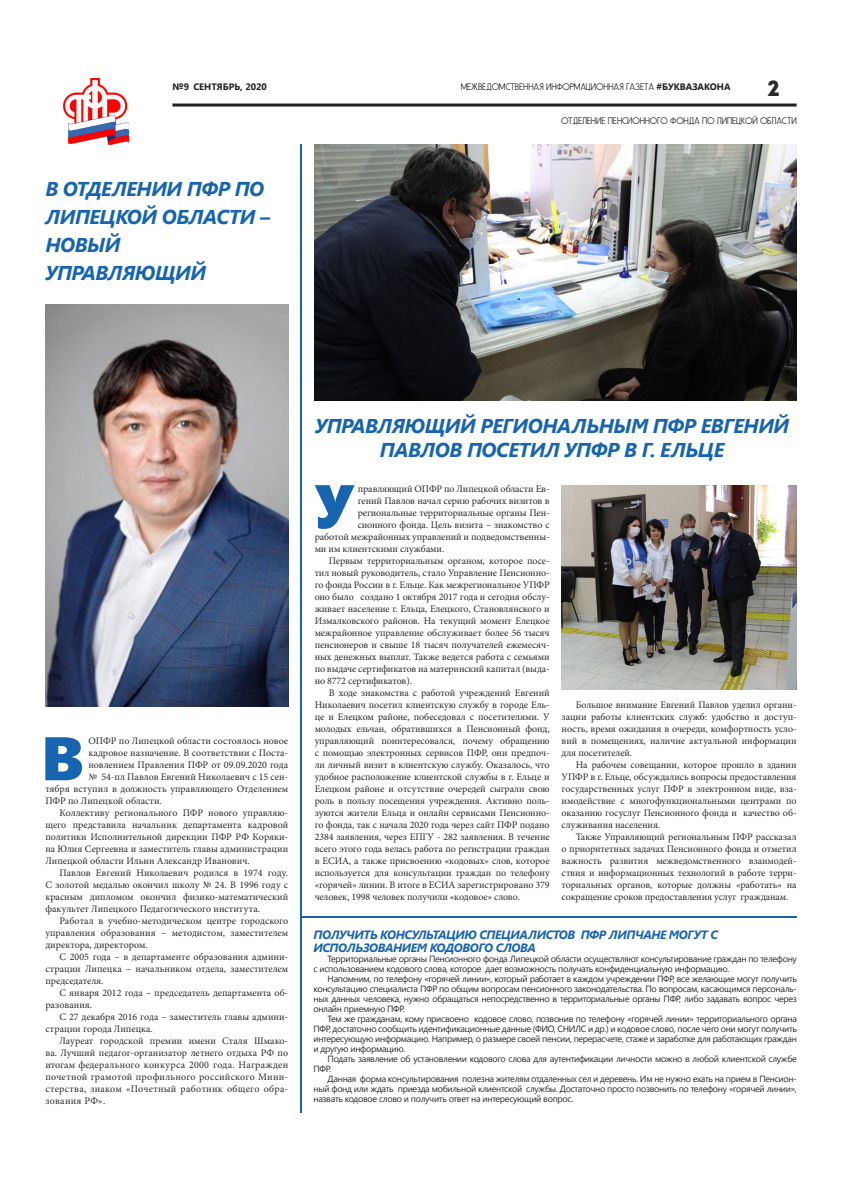
<style>
.page{position:relative;width:842px;height:1191px;background:#fff}
.page>*{position:absolute;margin:0;border:0;box-sizing:border-box;transform-origin:0 0}
.ПОДЗАГОЛОВОК{font:61.4px "Segoe UI Black";color:#1764b1}
.t1{font:22px "Intro";color:#2b292a}
.ПОДЗАГОЛОВОК-2{font:italic 700 20px/28px "Segoe UI";letter-spacing:-.025em;color:#1764b1}
.ПОДЗАГОЛОВОК-3{font:italic 700 12px/13px "Segoe UI";letter-spacing:-.035em;color:#1764b1}
.ПОДЗАГОЛОВОК-4{font:10px/12px "Minion Pro";letter-spacing:-.005em;color:#2b292a;text-align:justify}
.t2{font:9.3px "Fundamental Brigade Scvhlank";color:#231f20}
.t3{font:700 9.3px "Segoe UI";color:#231f20}
.ПОДЗАГОЛОВОК-5{font:9px/10px "Segoe UI";letter-spacing:-.035em;color:#2b292a;text-align:justify}
.s1{font-family:"Segoe UI";font-weight:700}
</style>
<div class="page">
<hr style="left:172px;top:103px;width:625px;height:3px;background:#231f20">
<img style="left:63px;top:78px;width:66px;height:67px">
<hr style="left:300px;top:144px;width:2px;height:969px;background:#1764b1">
<img style="left:315px;top:144px;width:482px;height:256px">
<img style="left:562px;top:486px;width:235px;height:203px">
<img style="left:45px;top:304px;width:243px;height:403px">
<hr style="left:301px;top:916px;width:496px;height:2px;background:#1764b1">
<p class="t3" style="left:172px;top:80px;width:96px">№9 СЕНТЯБРЬ, 2020</p>
<p class="ПОДЗАГОЛОВОК-2" style="left:45px;top:173px;width:226px">В ОТДЕЛЕНИИ ПФР ПО<br>ЛИПЕЦКОЙ ОБЛАСТИ –</p>
<p class="ПОДЗАГОЛОВОК-2" style="left:45px;top:229px;width:162px">НОВЫЙ<br>УПРАВЛЯЮЩИЙ</p>
<p class="t2" style="left:461px;top:82px;width:271px">МЕЖВЕДОМСТВЕННАЯ ИНФОРМАЦИОННАЯ ГАЗЕТА <span class="s1">#БУКВАЗАКОНА</span></p>
<h2 class="t1" style="left:768px;top:75px;width:14px">2</h2>
<p class="t2" style="left:561px;top:115px;width:237px">ОТДЕЛЕНИЕ ПЕНСИОННОГО ФОНДА ПО ЛИПЕЦКОЙ ОБЛАСТИ</p>
<p class="ПОДЗАГОЛОВОК" style="left:41px;top:714px;width:44px">В</p>
<p class="ПОДЗАГОЛОВОК-4" style="left:88px;top:735px;width:201px">ОПФР по Липецкой области состоялось новое</p>
<p class="ПОДЗАГОЛОВОК-4" style="left:88px;top:747px;width:201px">кадровое назначение. В соответствии с Поста-</p>
<p class="ПОДЗАГОЛОВОК-4" style="left:88px;top:759px;width:201px">новлением Правления ПФР от 09.09.2020 года</p>
<p class="ПОДЗАГОЛОВОК-4" style="left:88px;top:771px;width:201px">№ 54-пл Павлов Евгений Николаевич с 15 сен-</p>
<p class="ПОДЗАГОЛОВОК-4" style="left:45px;top:783px;width:244px">тября вступил в должность управляющего Отделением</p>
<p class="ПОДЗАГОЛОВОК-4" style="left:45px;top:795px;width:118px">ПФР по Липецкой области.</p>
<p class="ПОДЗАГОЛОВОК-4" style="left:45px;top:807px;width:244px;text-indent:14px">Коллективу регионального ПФР нового управляю&shy;щего представила начальник департамента кадровой политики Исполнительной дирекции ПФР РФ Коряки&shy;на Юлия Сергеевна и заместитель главы администрации Липецкой области Ильин Александр Иванович.</p>
<p class="ПОДЗАГОЛОВОК-4" style="left:45px;top:867px;width:244px;text-indent:14px">Павлов Евгений Николаевич родился в 1974 году.<br>С золотой медалью окончил школу № 24. В 1996 году с красным дипломом окончил физико-математический факультет Липецкого Педагогического института.</p>
<p class="ПОДЗАГОЛОВОК-4" style="left:45px;top:915px;width:244px;text-indent:14px">Работал в учебно-методическом центре городского управления образования – методистом, заместителем директора, директором.</p>
<p class="ПОДЗАГОЛОВОК-4" style="left:45px;top:951px;width:244px;text-indent:14px">С 2005 года – в департаменте образования админи&shy;страции Липецка – начальником отдела, заместителем председателя.</p>
<p class="ПОДЗАГОЛОВОК-4" style="left:45px;top:987px;width:244px;text-indent:14px">С января 2012 года – председатель департамента об&shy;разования.</p>
<p class="ПОДЗАГОЛОВОК-4" style="left:45px;top:1011px;width:244px;text-indent:14px">С 27 декабря 2016 года – заместитель главы админи&shy;страции города Липецка.</p>
<p class="ПОДЗАГОЛОВОК-4" style="left:45px;top:1035px;width:244px;text-indent:14px">Лауреат городской премии имени Сталя Шмако&shy;ва. Лучший педагог-организатор летнего отдыха РФ по итогам федерального конкурса 2000 года. Награжден почетной грамотой профильного российского Мини&shy;стерства, знаком «Почетный работник общего обра&shy;зования РФ».</p>
<p class="ПОДЗАГОЛОВОК-2" style="left:315px;top:412px;width:476px;line-height:24px;text-align:center">УПРАВЛЯЮЩИЙ РЕГИОНАЛЬНЫМ ПФР ЕВГЕНИЙ<br>ПАВЛОВ ПОСЕТИЛ УПФР В Г. ЕЛЬЦЕ</p>
<p class="ПОДЗАГОЛОВОК" style="left:315px;top:462px;width:41px">У</p>
<p class="ПОДЗАГОЛОВОК-4" style="left:358px;top:483px;width:193px">правляющий ОПФР по Липецкой области Ев-</p>
<p class="ПОДЗАГОЛОВОК-4" style="left:358px;top:495px;width:193px">гений Павлов начал серию рабочих визитов в</p>
<p class="ПОДЗАГОЛОВОК-4" style="left:358px;top:507px;width:193px">региональные территориальные органы Пен-</p>
<p class="ПОДЗАГОЛОВОК-4" style="left:358px;top:519px;width:193px">сионного фонда. Цель визита – знакомство с</p>
<p class="ПОДЗАГОЛОВОК-4" style="left:315px;top:531px;width:236px">работой межрайонных управлений и подведомственны-</p>
<p class="ПОДЗАГОЛОВОК-4" style="left:315px;top:543px;width:131px">ми им клиентскими службами.</p>
<p class="ПОДЗАГОЛОВОК-4" style="left:315px;top:555px;width:236px;text-indent:14px">Первым территориальным органом, которое посе&shy;тил новый руководитель, стало Управление Пенсионно&shy;го фонда России в г. Ельце. Как межрегиональное УПФР оно было создано 1 октября 2017 года и сегодня обслу&shy;живает население г. Ельца, Елецкого, Становлянского и Измалковского районов. На текущий момент Елецкое межрайонное управление обслуживает более 56 тысяч пенсионеров и свыше 18 тысяч получателей ежемесяч&shy;ных денежных выплат. Также ведется работа с семьями по выдаче сертификатов на материнский капитал (выда&shy;но 8772 сертификатов).</p>
<p class="ПОДЗАГОЛОВОК-4" style="left:315px;top:687px;width:236px;text-indent:14px">В ходе знакомства с работой учреждений Евгений Николаевич посетил клиентскую службу в городе Ель&shy;це и Елецком районе, побеседовал с посетителями. У молодых ельчан, обратившихся в Пенсионный фонд, управляющий поинтересовался, почему обращению с помощью электронных сервисов ПФР, они предпоч&shy;ли личный визит в клиентскую службу. Оказалось, что удобное расположение клиентской службы в г. Ельце и Елецком районе и отсутствие очередей сыграли свою роль в пользу посещения учреждения. Активно поль&shy;зуются жители Ельца и онлайн сервисами Пенсионно&shy;го фонда, так с начала 2020 года через сайт ПФР подано 2384 заявления, через ЕПГУ - 282 заявления. В течение всего этого года велась работа по регистрации граждан в ЕСИА, а также присвоению «кодовых» слов, которое используется для консультации граждан по телефону «горячей» линии. В итоге в ЕСИА зарегистрировано 379 человек, 1998 человек получили «кодовое» слово.</p>
<p class="ПОДЗАГОЛОВОК-4" style="left:562px;top:699px;width:236px;text-indent:14px">Большое внимание Евгений Павлов уделил органи&shy;зации работы клиентских служб: удобство и доступ&shy;ность, время ожидания в очереди, комфортность усло&shy;вий в помещениях, наличие актуальной информации для посетителей.</p>
<p class="ПОДЗАГОЛОВОК-4" style="left:562px;top:759px;width:236px;text-indent:14px">На рабочем совещании, которое прошло в здании УПФР в г. Ельце, обсуждались вопросы предоставления государственных услуг ПФР в электронном виде, вза&shy;имодействие с многофункциональными центрами по оказанию госуслуг Пенсионного фонда и качество об&shy;служивания населения.</p>
<p class="ПОДЗАГОЛОВОК-4" style="left:562px;top:831px;width:236px;text-indent:14px">Также Управляющий региональным ПФР рассказал о приоритетных задачах Пенсионного фонда и отметил важность развития межведомственного взаимодей&shy;ствия и информационных технологий в работе терри&shy;ториальных органов, которые должны «работать» на сокращение сроков предоставления услуг гражданам.</p>
<p class="ПОДЗАГОЛОВОК-3" style="left:313px;top:927px;width:406px">ПОЛУЧИТЬ КОНСУЛЬТАЦИЮ СПЕЦИАЛИСТОВ ПФР ЛИПЧАНЕ МОГУТ С<br>ИСПОЛЬЗОВАНИЕМ КОДОВОГО СЛОВА</p>
<p class="ПОДЗАГОЛОВОК-5" style="left:313px;top:953px;width:485px;text-indent:14px">Территориальные органы Пенсионного фонда Липецкой области осуществляют консультирование граждан по телефону с использованием кодового слова, которое дает возможность получать конфиденциальную информацию.</p>
<p class="ПОДЗАГОЛОВОК-5" style="left:313px;top:973px;width:485px;text-indent:14px">Напомним, по телефону «горячей линии», который работает в каждом учреждении ПФР, все желающие могут получить консультацию специалиста ПФР по общим вопросам пенсионного законодательства. По вопросам, касающимся персональ&shy;ных данных человека, нужно обращаться непосредственно в территориальные органы ПФР, либо задавать вопрос через онлайн приемную ПФР.</p>
<p class="ПОДЗАГОЛОВОК-5" style="left:313px;top:1013px;width:485px;text-indent:14px">Тем же гражданам, кому присвоено кодовое слово, позвонив по телефону «горячей линии» территориального органа ПФР, достаточно сообщить идентификационные данные (ФИО, СНИЛС и др.) и кодовое слово, после чего они могут получить интересующую информацию. Например, о размере своей пенсии, перерасчете, стаже и заработке для работающих граждан и другую информацию.</p>
<p class="ПОДЗАГОЛОВОК-5" style="left:313px;top:1053px;width:485px;text-indent:14px">Подать заявление об установлении кодового слова для аутентификации личности можно в любой клиентской службе<br>ПФР.</p>
<p class="ПОДЗАГОЛОВОК-5" style="left:313px;top:1073px;width:485px;text-indent:14px">Данная форма консультирования полезна жителям отдаленных сел и деревень. Им не нужно ехать на прием в Пенсион&shy;ный фонд или ждать приезда мобильной клиентской службы. Достаточно просто позвонить по телефону «горячей линии», назвать кодовое слово и получить ответ на интересующий вопрос.</p>
</div>
